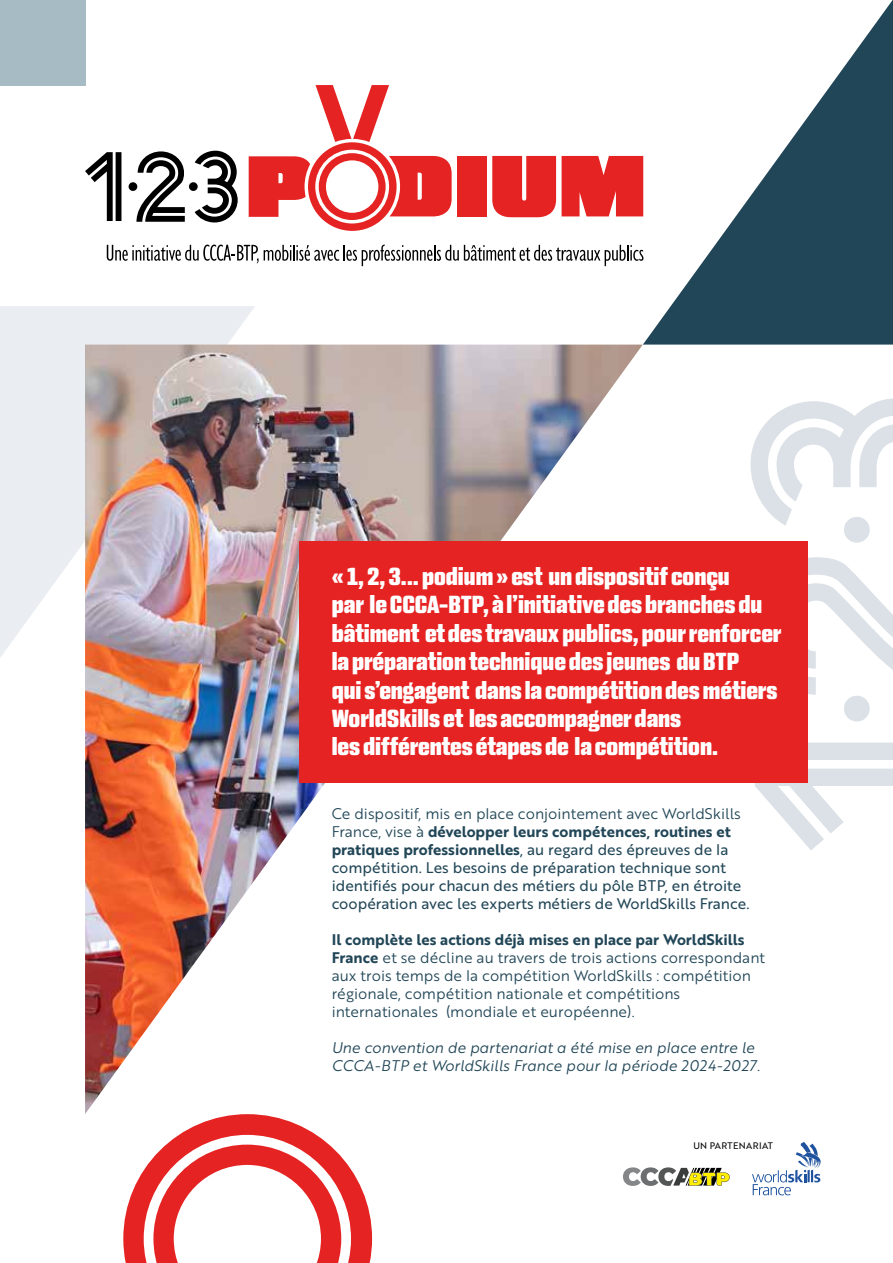
<style>
.page{position:relative;width:893px;height:1263px;background:#fff}
.page>*{position:absolute;margin:0;border:0;box-sizing:border-box;transform-origin:0 0}
.t1{font:700 25.05px/28.3px "Monte Stella";color:#fff}
.t2{font:15px/18px "Brother 1816 Book";color:#214657}
.t3{font:15px/18px "Brother 1816 Regular";color:#214657}
.t4{font:15px/18px "Brother 1816 Bold";color:#214657}
.t5{font:15px/18px "Brother 1816 Book Italic";color:#214657}
.t6{font:9.3px "Brother 1816 Regular";letter-spacing:.04em;color:#000}
.s1{font-family:"Brother 1816 Book"}
.s2{font-family:"Brother 1816 Regular"}
.s3{font-family:"Brother 1816 Bold"}
</style>
<div class="page">
<svg style="left:0;top:306px;width:255px;height:352px;fill:#eaedf1"></svg>
<svg style="left:643px;top:0;width:250px;height:345px"></svg>
<svg style="left:755px;top:743px;width:138px;height:107px"></svg>
<svg style="left:808px;top:557px;width:85px;height:141px"></svg>
<svg style="left:750px;top:398px;width:143px;height:128px"></svg>
<div style="left:844px;top:696px;width:26px;height:25px;background:#dbe1e6;border-radius:50%"></div>
<div style="left:844px;top:517px;width:26px;height:26px;background:#dbe1e6;border-radius:50%"></div>
<svg style="left:85px;top:152px;width:36px;height:69px"></svg>
<svg style="left:136px;top:151px;width:49px;height:71px"></svg>
<svg style="left:195px;top:151px;width:43px;height:71px"></svg>
<div style="left:129px;top:182px;width:8px;height:9px;background:#000;border-radius:50%"></div>
<div style="left:189px;top:182px;width:9px;height:9px;background:#000;border-radius:50%"></div>
<svg style="left:107px;top:245px;width:536px;height:21px"></svg>
<div style="left:457px;top:156px;width:30px;height:60px;background:#e52322"></div>
<svg style="left:492px;top:156px;width:64px;height:61px;background:#e73433"></svg>
<div style="left:562px;top:156px;width:81px;height:60px;background:#e52322"></div>
<svg style="left:249px;top:85px;width:203px;height:146px"></svg>
<svg style="left:123px;top:1114px;width:249px;height:149px"></svg>
<img style="left:85px;top:345px;width:558px;height:769px">
<div style="left:0;top:0;width:85px;height:85px;background:#a7bbc5"></div>
<div style="left:300px;top:541px;width:508px;height:241px;background:#e52322"></div>
<svg style="left:623px;top:1167px;width:107px;height:19px"></svg>
<svg style="left:752px;top:1142px;width:69px;height:53px"></svg>
<p class="t1" style="left:332px;top:562px;width:451px">« 1, 2, 3… podium » est un dispositif conçu<br>par le CCCA-BTP, à l’initiative des branches du bâtiment et des travaux publics, pour renforcer la préparation technique des jeunes du BTP<br>qui s’engagent dans la compétition des métiers WorldSkills et les accompagner dans<br>les différentes étapes de la compétition.</p>
<p class="t2" style="left:332px;top:804px;width:411px">Ce dispositif, mis en place conjointement avec WorldSkills</p>
<p class="t4" style="left:332px;top:822px;width:401px"><span class="s1">France, vise à</span> développer leurs compétences, routines et pratiques professionnelles<span class="s2">, au regard des épreuves de la</span></p>
<p class="t3" style="left:332px;top:858px;width:419px">compétition. Les besoins de préparation technique sont identifiés pour chacun des métiers du pôle BTP, en étroite coopération avec les experts métiers de WorldSkills France.</p>
<p class="t4" style="left:332px;top:930px;width:415px">Il complète les actions déjà mises en place par WorldSkills</p>
<p class="t2" style="left:332px;top:948px;width:435px"><span class="s3">France</span> et se décline au travers de trois actions correspondant aux trois temps de la compétition WorldSkills : compétition régionale, compétition nationale et compétitions internationales (mondiale et européenne).</p>
<p class="t5" style="left:332px;top:1038px;width:430px">Une convention de partenariat a été mise en place entre le<br>CCCA-BTP et WorldSkills France pour la période 2024-2027.</p>
<p class="t6" style="left:693px;top:1138px;width:81px">UN PARTENARIAT</p>
</div>
